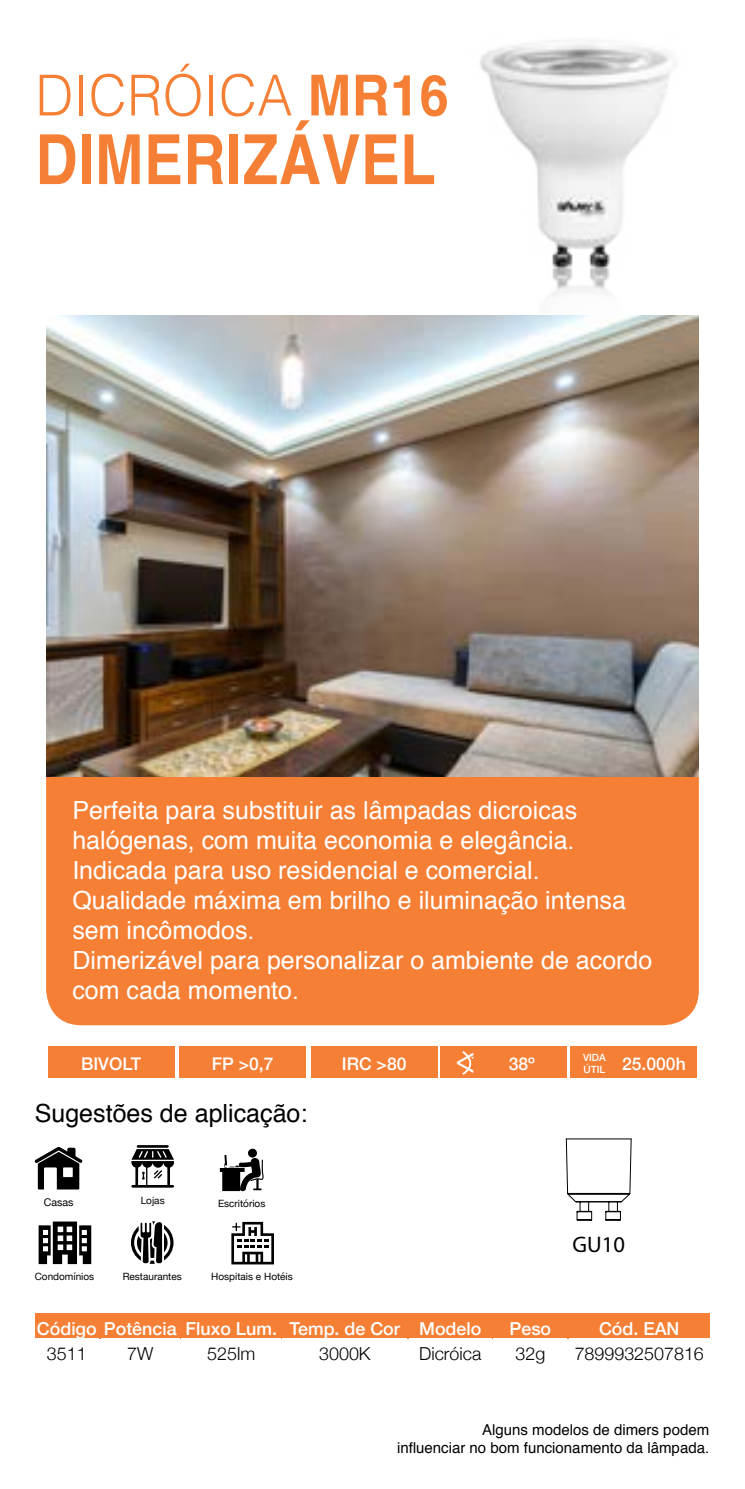
<style>
.page{position:relative;width:745px;height:1489px;background:#fff}
.page>*{position:absolute;margin:0;border:0;box-sizing:border-box;transform-origin:0 0}
.t1{font:700 69px "Helvetica";letter-spacing:.01em;color:#f57f34;scale:.84 1}
.t2{font:300 56.5px "Helvetica";letter-spacing:.01em;color:#f57f34;scale:.93 1}
.t3{font:38.25px "Myriad Pro";color:#fff;scale:.92 1}
.t4{font:25px/30px "Helvetica";color:#fff}
.t5{font:25px "Helvetica";color:#000}
.t6{font:22.5px "Proxima Nova";color:#000}
.t7{font:500 17.75px "Helvetica Neue";color:#fff}
.t8{font:300 17.75px "Helvetica Neue";color:#000}
.t9{font:500 17.5px "Helvetica Neue";color:#fff}
.t10{font:15px/18px "Helvetica";color:#000;text-align:right}
.t11{font:10.5px "Helvetica Neue";color:#000}
.t12{font:10px "Helvetica Neue";color:#000}
.t13{font:500 10px "Helvetica Neue";color:#fff}
.s1{font-weight:700}
</style>
<div class="page">
<div style="left:35px;top:1313px;width:673px;height:25px;background:#f57f34"></div>
<svg style="left:565px;top:1138px;width:66px;height:82px"></svg>
<hr style="left:575px;top:1201px;width:46px;height:1px;background:#000">
<hr style="left:567px;top:1193px;width:62px;height:1px;background:#000">
<hr style="left:567px;top:1192px;width:62px;height:1px;background:#000">
<hr style="left:566px;top:1138px;width:64px;height:1px;background:#000">
<div style="left:46px;top:721px;width:652px;height:304px;background:#f57f34;border-radius:35px"></div>
<svg style="left:34px;top:1147px;width:48px;height:42px"></svg>
<svg style="left:131px;top:1145px;width:43px;height:42px"></svg>
<svg style="left:220px;top:1148px;width:43px;height:43px"></svg>
<svg style="left:39px;top:1221px;width:52px;height:42px"></svg>
<svg style="left:131px;top:1221px;width:42px;height:42px"></svg>
<svg style="left:231px;top:1221px;width:43px;height:43px"></svg>
<div style="left:48px;top:1045px;width:126px;height:32px;background:#f57f34"></div>
<div style="left:179px;top:1045px;width:127px;height:32px;background:#f57f34"></div>
<div style="left:310px;top:1045px;width:127px;height:32px;background:#f57f34"></div>
<div style="left:440px;top:1045px;width:126px;height:32px;background:#f57f34"></div>
<div style="left:569px;top:1045px;width:127px;height:32px;background:#f57f34"></div>
<svg style="left:462px;top:1051px;width:12px;height:24px"></svg>
<img style="left:480px;top:41px;width:191px;height:203px">
<img style="left:548px;top:244px;width:63px;height:54px">
<img style="left:46px;top:315px;width:652px;height:461px">
<h2 class="t2" style="left:35px;top:47px;width:445px">DICRÓICA <span class="s1">MR16</span></h2>
<h1 class="t1" style="left:35px;top:104px;width:477px">DIMERIZÁVEL</h1>
<p class="t4" style="left:72px;top:796px;width:581px">Perfeita para substituir as lâmpadas dicroicas halógenas, com muita economia e elegância.<br>Indicada para uso residencial e comercial.<br>Qualidade máxima em brilho e iluminação intensa sem incômodos.<br>Dimerizável para personalizar o ambiente de acordo com cada momento.</p>
<p class="t9" style="left:81px;top:1050px;width:61px">BIVOLT</p>
<p class="t9" style="left:211px;top:1050px;width:63px">FP &gt;0,7</p>
<p class="t9" style="left:341px;top:1050px;width:66px">IRC &gt;80</p>
<h3 class="t3" style="left:454px;top:1036px;width:24px">&lt;</h3>
<p class="t9" style="left:583px;top:1050px;width:104px"><sub>ÚTIL</sub> 25.000h</p>
<p class="t13" style="left:582px;top:1049px;width:24px">VIDA</p>
<p class="t9" style="left:508px;top:1050px;width:28px">38º</p>
<p class="t5" style="left:35px;top:1094px;width:274px">Sugestões de aplicação:</p>
<p class="t11" style="left:44px;top:1194px;width:31px">Casas</p>
<p class="t12" style="left:141px;top:1192px;width:25px">Lojas</p>
<p class="t12" style="left:218px;top:1196px;width:49px">Escritórios</p>
<p class="t12" style="left:35px;top:1268px;width:61px">Condomínios</p>
<p class="t12" style="left:123px;top:1268px;width:61px">Restaurantes</p>
<p class="t12" style="left:211px;top:1268px;width:83px">Hospitais e Hotéis</p>
<p class="t6" style="left:572px;top:1230px;width:54px">GU10</p>
<p class="t7" style="left:37px;top:1314px;width:445px">Código Potência Fluxo Lum. Temp. de Cor Modelo</p>
<p class="t7" style="left:509px;top:1314px;width:43px">Peso</p>
<p class="t7" style="left:598px;top:1314px;width:82px">Cód. EAN</p>
<p class="t8" style="left:47px;top:1339px;width:41px">3511</p>
<p class="t8" style="left:127px;top:1339px;width:28px">7W</p>
<p class="t8" style="left:207px;top:1339px;width:49px">525lm</p>
<p class="t8" style="left:319px;top:1339px;width:53px">3000K</p>
<p class="t8" style="left:419px;top:1339px;width:64px">Dicróica</p>
<p class="t8" style="left:515px;top:1339px;width:31px">32g</p>
<p class="t8" style="left:574px;top:1339px;width:131px">7899932507816</p>
<p class="t10" style="left:397px;top:1421px;width:313px">Alguns modelos de dimers podem<br>influenciar no bom funcionamento da lâmpada.</p>
</div>
